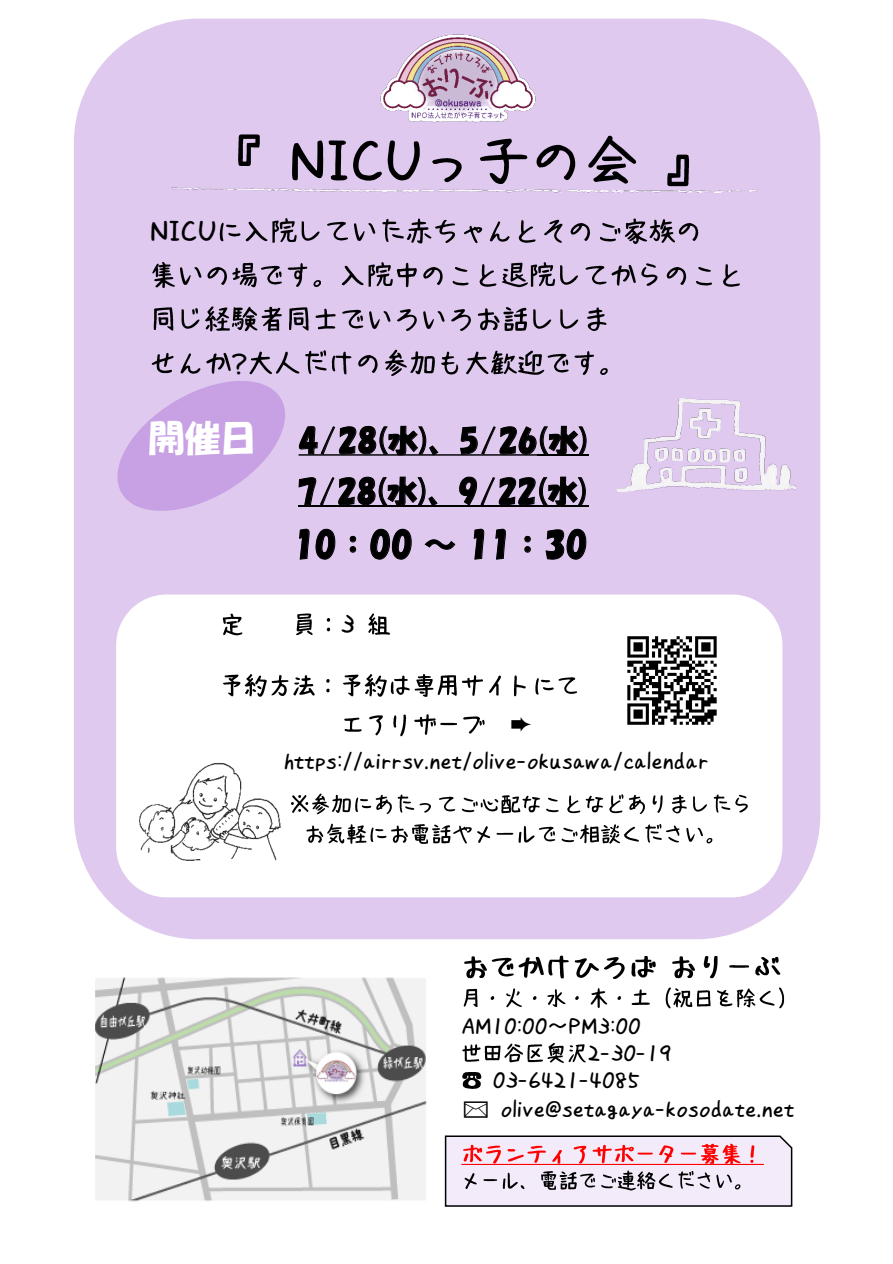
<style>
.page{position:relative;width:893px;height:1264px;background:#fff}
.page>*{position:absolute;margin:0;border:0;box-sizing:border-box;transform-origin:0 0}
.t1{font:54px "Rii Tegaki N R";color:#000}
.t2{font:33px "HGS Soei Kakupoptai";letter-spacing:.01em;color:#000}
.t3{font:30px/50.7px "HGS Soei Kakupoptai";letter-spacing:.005em;color:#000;text-align:right}
.t4{font:27px "Rii Tegaki N R";color:#000}
.t5{font:24px "Rii Tegaki N R";color:#000}
.t6{font:24px "MS Mincho";color:#000}
.t7{font:21px "Rii Tegaki N R";color:#000}
.s1{font-size:36px;color:#fff}
</style>
<div class="page">
<div style="left:74px;top:19px;width:746px;height:920px;background:#dfc9ef;border-radius:124px"></div>
<div style="left:116px;top:594px;width:666px;height:303px;background:#fff;border-radius:50px"></div>
<img style="left:238px;top:134px;width:22px;height:32px">
<img style="left:432px;top:135px;width:205px;height:46px">
<img style="left:667px;top:154px;width:22px;height:27px">
<img style="left:219px;top:218px;width:480px;height:26px">
<img style="left:152px;top:262px;width:75px;height:27px">
<img style="left:232px;top:262px;width:508px;height:26px">
<img style="left:153px;top:306px;width:454px;height:26px">
<img style="left:151px;top:352px;width:80px;height:22px">
<img style="left:249px;top:350px;width:359px;height:25px">
<hr style="left:537px;top:454px;width:52px;height:1px;background:#000">
<hr style="left:537px;top:505px;width:51px;height:1px;background:#000">
<svg style="left:117px;top:374px;width:470px;height:137px"></svg>
<svg style="left:299px;top:528px;width:37px;height:32px"></svg>
<svg style="left:349px;top:535px;width:8px;height:18px"></svg>
<svg style="left:370px;top:528px;width:42px;height:32px"></svg>
<svg style="left:424px;top:539px;width:32px;height:11px"></svg>
<svg style="left:473px;top:529px;width:12px;height:31px"></svg>
<svg style="left:495px;top:529px;width:11px;height:31px"></svg>
<svg style="left:524px;top:535px;width:7px;height:18px"></svg>
<svg style="left:545px;top:528px;width:42px;height:32px"></svg>
<img style="left:222px;top:613px;width:21px;height:23px">
<img style="left:296px;top:613px;width:35px;height:23px">
<img style="left:368px;top:613px;width:22px;height:22px">
<img style="left:223px;top:674px;width:355px;height:23px">
<img style="left:344px;top:714px;width:141px;height:22px">
<img style="left:291px;top:795px;width:18px;height:18px">
<img style="left:312px;top:793px;width:436px;height:21px">
<img style="left:306px;top:823px;width:407px;height:21px">
<img style="left:464px;top:955px;width:192px;height:24px">
<img style="left:672px;top:956px;width:109px;height:23px">
<img style="left:463px;top:987px;width:322px;height:21px">
<img style="left:549px;top:1023px;width:18px;height:6px">
<img style="left:462px;top:1043px;width:124px;height:20px">
<img style="left:462px;top:1072px;width:20px;height:17px">
<svg style="left:444px;top:1135px;width:349px;height:72px"></svg>
<img style="left:699px;top:1142px;width:86px;height:22px">
<img style="left:461px;top:1170px;width:311px;height:19px">
<img style="left:380px;top:35px;width:155px;height:88px">
<img style="left:627px;top:636px;width:90px;height:89px">
<img style="left:171px;top:181px;width:587px;height:12px">
<img style="left:95px;top:977px;width:332px;height:225px">
<img style="left:616px;top:398px;width:180px;height:93px">
<img style="left:139px;top:762px;width:141px;height:99px">
<p class="t4" style="left:150px;top:217px;width:68px">NICU</p>
<p class="t4" style="left:231px;top:350px;width:18px">?</p>
<h1 class="t1" style="left:289px;top:133px;width:135px">NICU</h1>
<h3 class="t3" style="left:148px;top:415px;width:442px"><span class="s1">開催日</span> 4/28(水)、5/26(水)<br>7/28(水)、9/22(水)</h3>
<h2 class="t2" style="left:293px;top:527px;width:295px">10：00 ～ 11：30</h2>
<p class="t5" style="left:341px;top:612px;width:16px">3</p>
<p class="t6" style="left:509px;top:712px;width:25px">➨</p>
<p class="t7" style="left:284px;top:750px;width:426px">https://airrsv.net/olive-okusawa/calendar</p>
<p class="t7" style="left:461px;top:1014px;width:181px">AM10:00 PM3:00</p>
<p class="t7" style="left:588px;top:1042px;width:85px">2-30-19</p>
<p class="t7" style="left:493px;top:1069px;width:148px">03-6421-4085</p>
<p class="t7" style="left:461px;top:1097px;width:335px">✉ olive@setagaya-kosodate.net</p>
</div>
